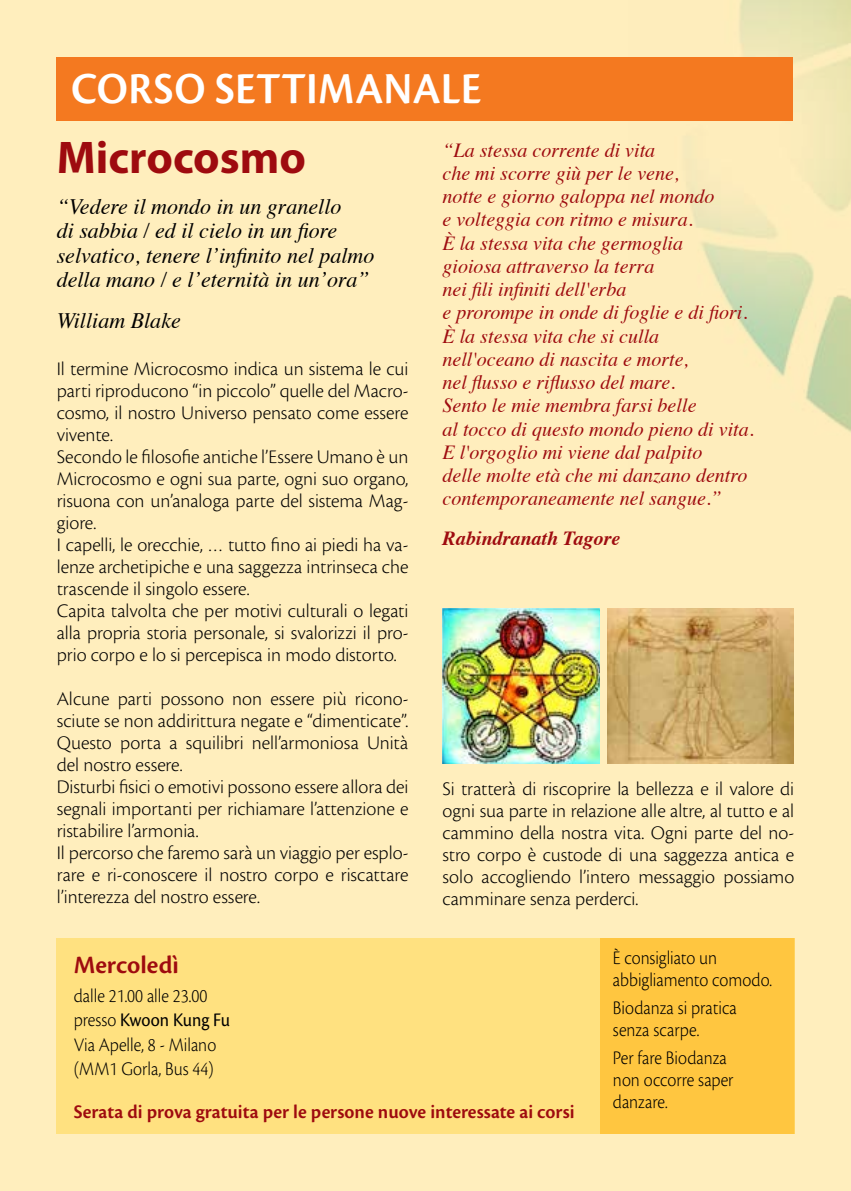
<style>
.page{position:relative;width:851px;height:1191px;background:#fff}
.page>*{position:absolute;margin:0;border:0;box-sizing:border-box;transform-origin:0 0}
.t1{font:600 46px "Cronos Pro";letter-spacing:.015em;color:#fff;scale:.95 1}
.t2{font:700 46px "Myriad Pro";color:#9e0b0f}
.t3{font:600 26px "Cronos Pro";letter-spacing:.005em;color:#9e0b0f}
.t4{font:italic 22px/24px "Times";color:#000}
.t5{font:300 20px/22px "Cronos Pro";color:#000}
.t6{font:italic 20px/23.2px "Times";color:#9e0b0f}
.t7{font:300 20px/22px "Cronos Pro";color:#000;scale:.9 1}
.t8{font:600 20px "Cronos Pro";color:#9e0b0f}
.t9{font:italic 700 20px "Times";color:#9e0b0f}
.s1{font-weight:400}
</style>
<div class="page">
<div style="left:0;top:0;width:850px;height:1191px;background:#ffeebd"></div>
<img style="left:628px;top:0;width:222px;height:432px">
<div style="left:57px;top:938px;width:737px;height:196px;background:#ffe180"></div>
<div style="left:599px;top:938px;width:195px;height:196px;background:#ffc640"></div>
<div style="left:56px;top:58px;width:737px;height:63px;background:#f47920"></div>
<img style="left:607px;top:608px;width:186px;height:155px">
<img style="left:442px;top:608px;width:157px;height:155px">
<h1 class="t1" style="left:71px;top:62px;width:28px">Cors</h1>
<h1 class="t1" style="left:174px;top:62px;width:182px">O settimanal</h1>
<h1 class="t1" style="left:460px;top:62px;width:23px">E</h1>
<h1 class="t2" style="left:57px;top:132px;width:251px">Microcosmo</h1>
<p class="t4" style="left:57px;top:194px;width:319px">“Vedere il mondo in un granello<br>di sabbia / ed il cielo in un fiore selvatico, tenere l’infinito nel palmo della mano / e l’eternità in un’ora”</p>
<p class="t4" style="left:57px;top:307px;width:126px">William Blake</p>
<p class="t5" style="left:57px;top:357px;width:353px">Il termine Microcosmo indica un sistema le cui parti riproducono “in piccolo” quelle del Macro&shy;cosmo, il nostro Universo pensato come essere vivente.<br>Secondo le filosofie antiche l’Essere Umano è un Microcosmo e ogni sua parte, ogni suo organo, risuona con un’analoga parte del sistema Mag&shy;giore.<br>I capelli, le orecchie, … tutto fino ai piedi ha va&shy;lenze archetipiche e una saggezza intrinseca che trascende il singolo essere.<br>Capita talvolta che per motivi culturali o legati alla propria storia personale, si svalorizzi il pro&shy;prio corpo e lo si percepisca in modo distorto.</p>
<p class="t5" style="left:57px;top:687px;width:353px">Alcune parti possono non essere più ricono&shy;sciute se non addirittura negate e “dimenticate”.<br>Questo porta a squilibri nell’armoniosa Unità del nostro essere.<br>Disturbi fisici o emotivi possono essere allora dei segnali importanti per richiamare l’attenzione e ristabilire l’armonia.<br>Il percorso che faremo sarà un viaggio per esplo&shy;rare e ri-conoscere il nostro corpo e riscattare l’interezza del nostro essere.</p>
<p class="t6" style="left:442px;top:137px;width:313px">“La stessa corrente di vita<br>che mi scorre giù per le vene,<br>notte e giorno galoppa nel mondo<br>e volteggia con ritmo e misura.<br>È la stessa vita che germoglia<br>gioiosa attraverso la terra<br>nei fili infiniti dell'erba<br>e prorompe in onde di foglie e di fiori.<br>È la stessa vita che si culla nell'oceano di nascita e morte,<br>nel flusso e riflusso del mare.<br>Sento le mie membra farsi belle<br>al tocco di questo mondo pieno di vita.<br>E l'orgoglio mi viene dal palpito<br>delle molte età che mi danzano dentro contemporaneamente nel sangue.”</p>
<p class="t9" style="left:442px;top:520px;width:179px">Rabindranath Tagore</p>
<p class="t5" style="left:442px;top:777px;width:353px;text-align:justify">Si tratterà di riscoprire la bellezza e il valore di ogni sua parte in relazione alle altre, al tutto e al cammino della nostra vita. Ogni parte del no&shy;stro corpo è custode di una saggezza antica e solo accogliendo l’intero messaggio possiamo camminare senza perderci.</p>
<h2 class="t3" style="left:74px;top:949px;width:107px">Mercoledì</h2>
<p class="t7" style="left:74px;top:984px;width:175px;line-height:24px">dalle 21.00 alle 23.00 presso <span class="s1">Kwoon Kung Fu<br></span>Via Apelle, 8 - Milano (MM1 Gorla, Bus 44)</p>
<p class="t8" style="left:74px;top:1100px;width:502px">Serata di prova gratuita per le persone nuove interessate ai corsi</p>
<p class="t7" style="left:613px;top:947px;width:178px">È consigliato un abbigliamento comodo.</p>
<p class="t7" style="left:613px;top:996px;width:139px">Biodanza si pratica senza scarpe.</p>
<p class="t7" style="left:613px;top:1046px;width:136px">Per fare Biodanza non occorre saper danzare.</p>
</div>
